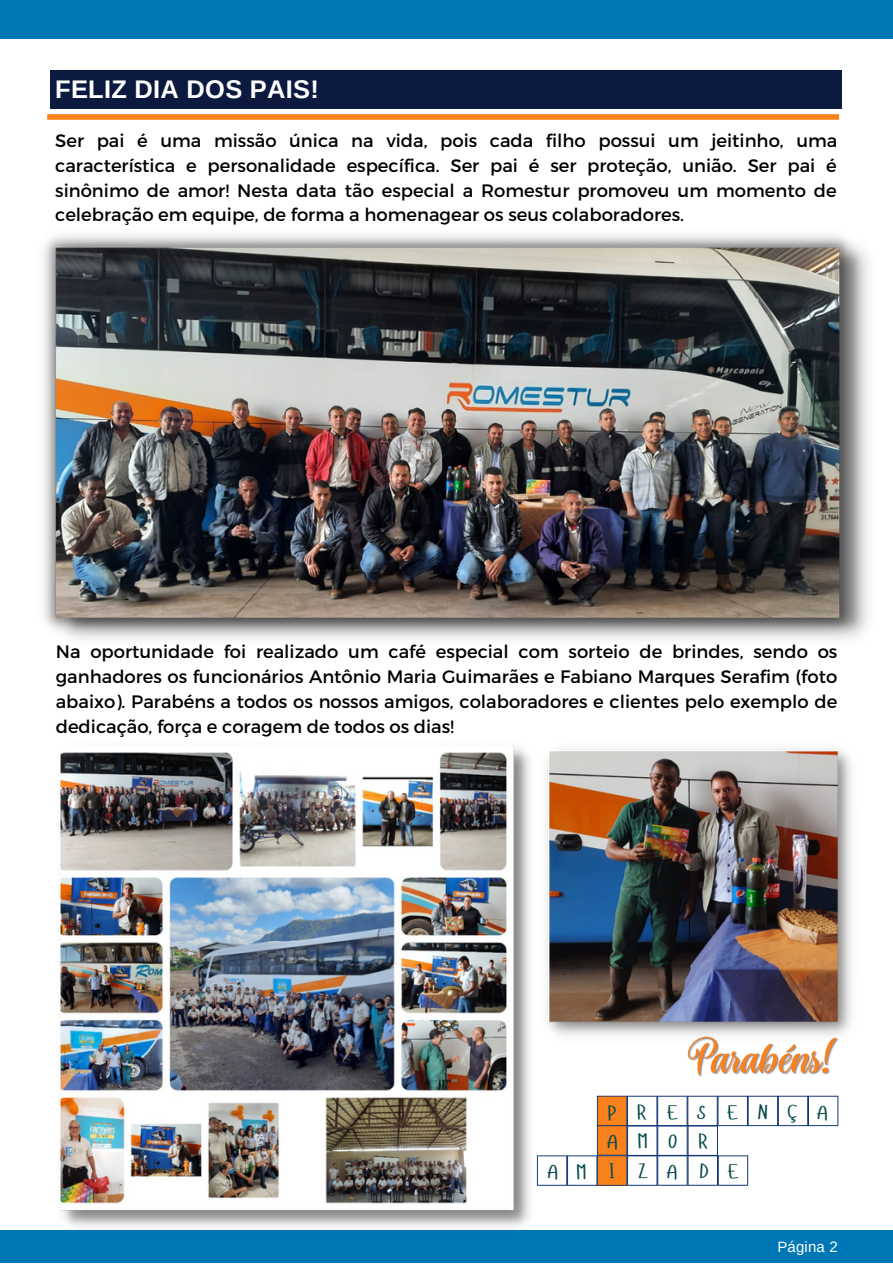
<style>
.page{position:relative;width:893px;height:1264px;background:#fff}
.page>*{position:absolute;margin:0;border:0;box-sizing:border-box;transform-origin:0 0}
.t1{font:700 25.5px "Arimo";letter-spacing:.01em;color:#fff}
.t2{font:20.55px/29px "Hangyaboly";letter-spacing:.975em;color:#07494b}
.t3{font:18px/24.8px "Montserrat";color:#000;text-align:justify}
.t4{font:15px "Arimo";letter-spacing:.01em;color:#fff}
</style>
<div class="page">
<div style="left:1px;top:1229px;width:891px;height:33px;background:#0077b5"></div>
<div style="left:1px;top:0;width:891px;height:38px;background:#0077b5"></div>
<div style="left:51px;top:70px;width:791px;height:38px;background:#0d1a40"></div>
<div style="left:47px;top:114px;width:792px;height:6px;background:#fa821d"></div>
<img style="left:55px;top:745px;width:481px;height:485px">
<img style="left:43px;top:235px;width:825px;height:404px">
<svg style="left:537px;top:1095px;width:301px;height:90px"></svg>
<img style="left:687px;top:1045px;width:148px;height:32px">
<img style="left:546px;top:748px;width:306px;height:297px">
<h1 class="t1" style="left:55px;top:75px;width:265px">FELIZ DIA DOS PAIS!</h1>
<p class="t3" style="left:55px;top:127px;width:783px">Ser pai é uma missão única na vida, pois cada filho possui um jeitinho, uma característica e personalidade específica. Ser pai é ser proteção, união. Ser pai é sinônimo de amor! Nesta data tão especial a Romestur promoveu um momento de celebração em equipe, de forma a homenagear os seus colaboradores.</p>
<p class="t3" style="left:56px;top:638px;width:783px">Na oportunidade foi realizado um café especial com sorteio de brindes, sendo os ganhadores os funcionários Antônio Maria Guimarães e Fabiano Marques Serafim (foto abaixo). Parabéns a todos os nossos amigos, colaboradores e clientes pelo exemplo de dedicação, força e coragem de todos os dias!</p>
<p class="t2" style="left:547px;top:1156px;width:13px">A</p>
<p class="t2" style="left:576px;top:1157px;width:11px">M</p>
<p class="t2" style="left:637px;top:1097px;width:193px">RESENÇA</p>
<p class="t2" style="left:606px;top:1097px;width:13px">P<br>A</p>
<p class="t2" style="left:637px;top:1126px;width:11px">M</p>
<p class="t2" style="left:609px;top:1125px;width:130px;line-height:29.8px;text-indent:59px">O R<br>I ZADE</p>
<p class="t4" style="left:777px;top:1238px;width:62px">Página 2</p>
</div>
